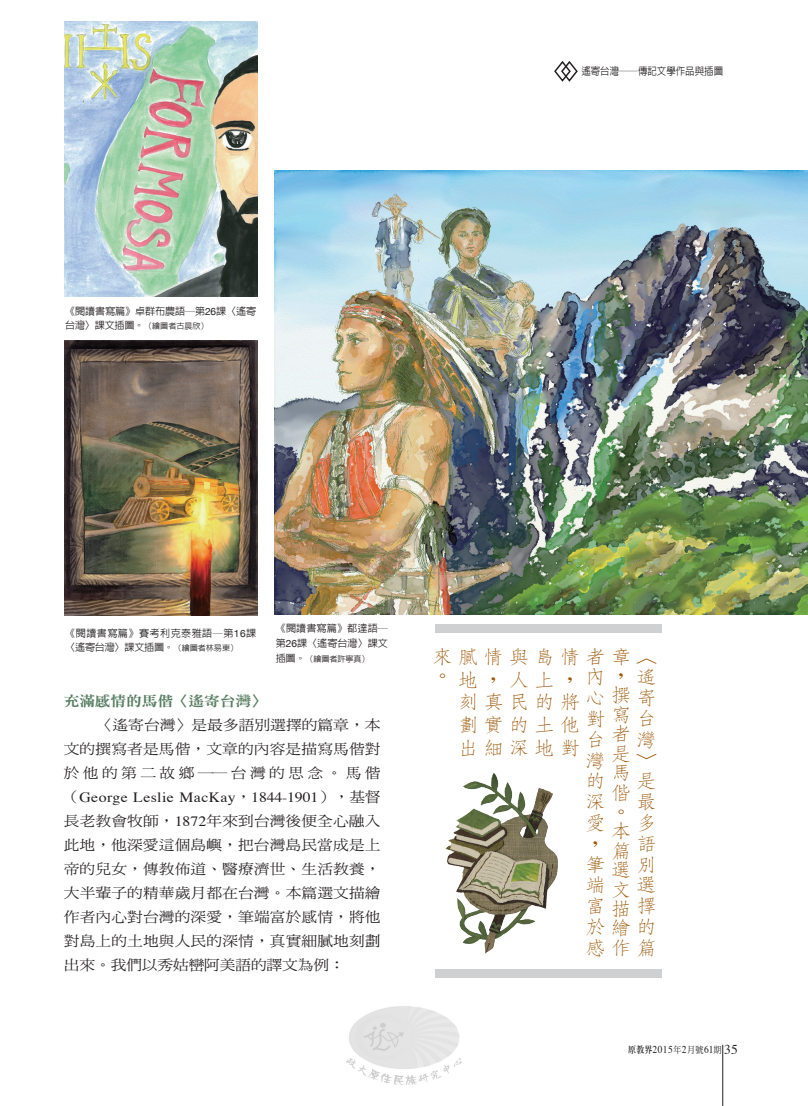
<style>
.page{position:relative;width:808px;height:1106px;background:#fff}
.page>*{position:absolute;margin:0;border:0;box-sizing:border-box;transform-origin:0 0}
.t1{font:300 18.9px/20.9px "AR Fang Song B5 HK";color:#9e5807;scale:1.11 1}
.t2{font:14.1px/24px "DF Ming Std W5";letter-spacing:.005em;color:#231f20;text-align:justify;scale:1.11 1}
.t3{font:14.1px "Times";letter-spacing:.025em;color:#231f20;scale:1.11 1}
.t4{font:14.1px "DF Ming Std W9";letter-spacing:-.01em;color:#577d61;scale:1.11 1}
.t5{font:10.5px "Times";letter-spacing:.05em;color:#231f20;scale:.9 1}
.t6{font:500 10.5px "AR Hei B5";color:#231f20;scale:.9 1}
.t7{font:500 10.2px/15px "AR Hei B5";color:#231f20}
.t8{font:500 10.2px/13.5px "AR Hei B5";letter-spacing:.04em;color:#231f20}
.t9{font:500 8.1px "AR Hei B5";letter-spacing:-.01em;color:#231f20}
.s1{font-family:"Helvetica Neue";font-weight:400}
.s2{font-size:8.1px}
.s3{font-size:10.2px}
.s4{font-family:"DF Ming Std W5"}
.s5{font-family:"Times"}
.s6{font-family:"AR Ming B5";font-weight:800;font-size:9px}
.s7{font-family:"DF Ming Std W5";font-size:9px}
.s8{font-size:13.5px}
</style>
<div class="page">
<hr style="left:722px;top:1044px;width:1px;height:62px;background:#231f20">
<svg style="left:554px;top:61px;width:24px;height:21px"></svg>
<div style="left:435px;top:624px;width:226px;height:9px;background:#cfd0d2"></div>
<div style="left:435px;top:969px;width:226px;height:9px;background:#cfd0d2"></div>
<img style="left:274px;top:170px;width:534px;height:444px">
<img style="left:445px;top:773px;width:113px;height:181px">
<img style="left:65px;top:22px;width:193px;height:274px">
<img style="left:65px;top:341px;width:193px;height:274px">
<img style="left:347px;top:1006px;width:114px;height:78px">
<p class="t7" style="left:65px;top:305px;width:192px;line-height:13.5px">《閱讀書寫篇》卓群布農語─第<span class="s1">26</span>課〈遙寄台灣〉課文插圖。<span class="s2">（繪圖者古晨欣）</span></p>
<p class="t6" style="left:581px;top:66px;width:159px">遙寄台灣──傳記文學作品與插圖</p>
<p class="t8" style="left:65px;top:627px;width:192px">《閱讀書寫篇》賽考利克泰雅語─第<span class="s1">16</span>課〈遙寄台灣〉課文插圖。<span class="s2">（繪圖者林易東）</span></p>
<p class="t7" style="left:276px;top:621px;width:114px">《閱讀書寫篇》都達語─第<span class="s1">26</span>課〈遙寄台灣〉課文</p>
<p class="t9" style="left:276px;top:655px;width:95px"><span class="s3">插圖。</span>（繪圖者許寧真）</p>
<p class="t4" style="left:64px;top:693px;width:184px">充滿感情的馬偕〈遙寄台灣〉</p>
<p class="t2" style="left:64px;top:713px;width:287px;text-indent:33px">〈遙寄台灣〉是最多語別選擇的篇章，本文的撰寫者是馬偕，文章的內容是描寫馬偕對於他的第二故鄉──台灣的思念。馬偕</p>
<p class="t3" style="left:64px;top:784px;width:287px"><span class="s4">（</span>George Leslie MacKay<span class="s4">，</span>1844-1901<span class="s4">），基督</span></p>
<p class="t2" style="left:64px;top:809px;width:287px">長老教會牧師，<span class="s5">1872</span>年來到台灣後便全心融入此地，他深愛這個島嶼，把台灣島民當成是上帝的兒女，傳教佈道、醫療濟世、生活教養，大半輩子的精華歲月都在台灣。本篇選文描繪作者內心對台灣的深愛，筆端富於感情，將他對島上的土地與人民的深情，真實細膩地刻劃出來。我們以秀姑巒阿美語的譯文為例：</p>
<h1 class="t1" style="left:432px;top:647px;width:204px;line-height:18.9px">來膩情與島情者章〈。</h1>
<h1 class="t1" style="left:509px;top:669px;width:58px">人上，</h1>
<h1 class="t1" style="left:585px;top:666px;width:64px">內，<br>心<br>對<br>台<br>灣<br>的<br>深<br>愛<br>，<br>筆<br>端<br>富<br>於繪的感作篇</h1>
<h1 class="t1" style="left:636px;top:667px;width:20px">遙寄台灣〉是最多語別選擇</h1>
<h1 class="t1" style="left:458px;top:668px;width:111px;line-height:22.8px">地，<br>刻真民的將劃實的土他出</h1>
<h1 class="t1" style="left:611px;top:685px;width:19px;line-height:19.4px">撰寫者是馬偕。本篇選文描</h1>
<h1 class="t1" style="left:483px;top:737px;width:88px">細深地對</h1>
<p class="t5" style="left:628px;top:1039px;width:123px"><span class="s6">原教界</span>2015<span class="s7">年</span>2<span class="s7">月號</span>61<span class="s7">期</span> <span class="s8">35</span></p>
</div>
